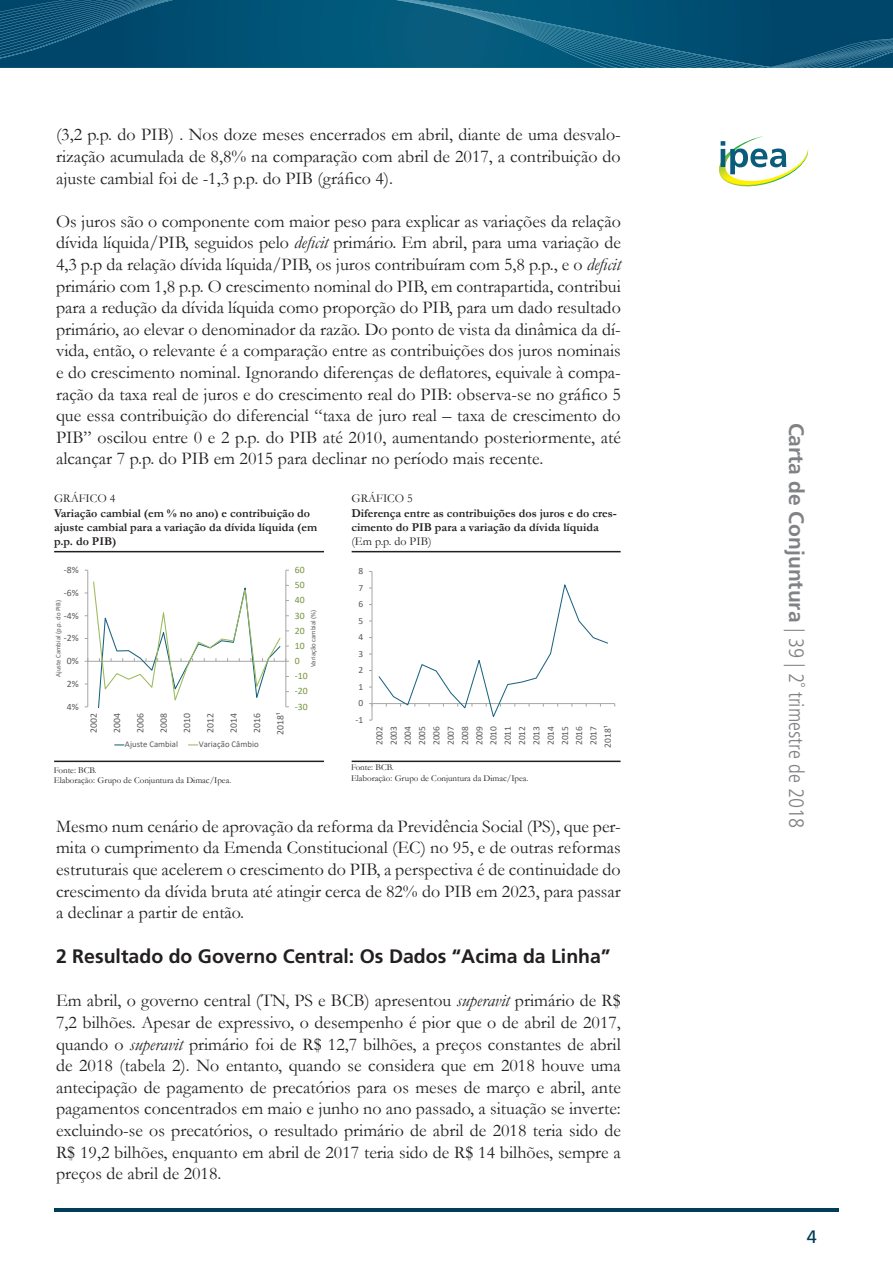
<style>
.page{position:relative;width:893px;height:1263px;background:#fff}
.page>*{position:absolute;margin:0;border:0;box-sizing:border-box;transform-origin:0 0}
.t1{font:condensed 21px "Frutiger 47 Light";color:#808285}
.t2{font:19.5px "Frutiger 65 Bold";color:#231f20}
.t3{font:18px/21.6px "Garamond";color:#231f20;text-align:justify}
.t4{font:18px "Frutiger 55 Roman";color:#013d59}
.t5{font:700 12px/14.4px "Garamond";color:#231f20}
.t6{font:12px "Garamond";color:#231f20}
.t7{font:9.75px "Calibri";letter-spacing:-.005em;color:#595959}
.t8{font:9.75px "Calibri";letter-spacing:-.005em;color:#77933c}
.t9{font:9.45px/14.2px "Calibri";letter-spacing:-.005em;color:#595959;text-align:justify}
.t10{font:9px "Garamond";color:#231f20}
.t11{font:8.7px "Calibri";color:#595959}
.t12{font:6.75px "Calibri";letter-spacing:-.005em;color:#595959}
.s1{font-style:italic}
.s2{font-family:"Frutiger 65 Bold";font-stretch:normal}
</style>
<div class="page">
<svg style="left:0;top:0;width:893px;height:68px;background:#075578"></svg>
<hr style="left:54px;top:1209px;width:785px;height:3px;background:#013d59">
<img style="left:719px;top:136px;width:90px;height:50px">
<svg style="left:721px;top:141px;width:65px;height:33px"></svg>
<hr style="left:54px;top:761px;width:270px;height:1px;background:#231f20">
<hr style="left:54px;top:551px;width:270px;height:1px;background:#231f20">
<hr style="left:352px;top:761px;width:269px;height:1px;background:#231f20">
<hr style="left:352px;top:551px;width:269px;height:1px;background:#231f20">
<hr style="left:372px;top:571px;width:1px;height:149px;background:#a6a6a6">
<svg style="left:369px;top:581px;width:246px;height:140px"></svg>
<hr style="left:286px;top:570px;width:1px;height:137px;background:#a6a6a6">
<hr style="left:88px;top:570px;width:1px;height:137px;background:#a6a6a6">
<svg style="left:85px;top:581px;width:204px;height:126px"></svg>
<p class="t3" style="left:56px;top:123px;width:566px">(3,2 p.p. do PIB) . Nos doze meses encerrados em abril, diante de uma desvalo&shy;rização acumulada de 8,8% na comparação com abril de 2017, a contribuição do ajuste cambial foi de -1,3 p.p. do PIB (gráfico 4).</p>
<p class="t3" style="left:56px;top:210px;width:566px">Os juros são o componente com maior peso para explicar as variações da relação dívida líquida/PIB, seguidos pelo <span class="s1">deficit</span> primário. Em abril, para uma variação de 4,3 p.p da relação dívida líquida/PIB, os juros contribuíram com 5,8 p.p., e o <span class="s1">deficit </span>primário com 1,8 p.p. O crescimento nominal do PIB, em contrapartida, contribui para a redução da dívida líquida como proporção do PIB, para um dado resultado primário, ao elevar o denominador da razão. Do ponto de vista da dinâmica da dí&shy;vida, então, o relevante é a comparação entre as contribuições dos juros nominais e do crescimento nominal. Ignorando diferenças de deflatores, equivale à compa&shy;ração da taxa real de juros e do crescimento real do PIB: observa-se no gráfico 5 que essa contribuição do diferencial “taxa de juro real – taxa de crescimento do PIB” oscilou entre 0 e 2 p.p. do PIB até 2010, aumentando posteriormente, até alcançar 7 p.p. do PIB em 2015 para declinar no período mais recente.</p>
<p class="t6" style="left:54px;top:490px;width:63px">GRÁFICO 4</p>
<p class="t5" style="left:54px;top:506px;width:265px">Variação cambial (em % no ano) e contribuição do ajuste cambial para a variação da dívida líquida (em p.p. do PIB)</p>
<p class="t7" style="left:64px;top:563px;width:16px">-8%</p>
<p class="t8" style="left:295px;top:563px;width:11px">60</p>
<p class="t7" style="left:64px;top:586px;width:16px">-6%</p>
<p class="t7" style="left:64px;top:608px;width:16px">-4%</p>
<p class="t7" style="left:64px;top:631px;width:16px">-2%</p>
<p class="t7" style="left:67px;top:654px;width:13px">0%</p>
<p class="t7" style="left:67px;top:677px;width:13px">2%</p>
<p class="t7" style="left:67px;top:700px;width:13px">4%</p>
<p class="t7" style="left:87px;top:733px;width:21px;rotate:-90deg">2002</p>
<p class="t7" style="left:110px;top:733px;width:21px;rotate:-90deg">2004</p>
<p class="t7" style="left:134px;top:733px;width:21px;rotate:-90deg">2006</p>
<p class="t7" style="left:157px;top:733px;width:21px;rotate:-90deg">2008</p>
<p class="t7" style="left:180px;top:733px;width:21px;rotate:-90deg">2010</p>
<p class="t7" style="left:203px;top:733px;width:21px;rotate:-90deg">2012</p>
<p class="t7" style="left:227px;top:733px;width:21px;rotate:-90deg">2014</p>
<p class="t7" style="left:250px;top:733px;width:21px;rotate:-90deg">2016</p>
<p class="t7" style="left:273px;top:735px;width:24px;rotate:-90deg">2018¹</p>
<p class="t8" style="left:295px;top:578px;width:11px">50</p>
<p class="t8" style="left:295px;top:593px;width:11px">40</p>
<p class="t12" style="left:54px;top:677px;width:78px;rotate:-90deg">Ajuste Cambial (p.p. do PIB)</p>
<p class="t12" style="left:309px;top:667px;width:59px;rotate:-90deg">Variação cambial (%)</p>
<p class="t8" style="left:295px;top:608px;width:11px">30</p>
<p class="t8" style="left:295px;top:624px;width:11px">20</p>
<p class="t8" style="left:295px;top:639px;width:11px">10</p>
<p class="t8" style="left:295px;top:654px;width:6px">0</p>
<p class="t8" style="left:295px;top:669px;width:14px">-10</p>
<p class="t8" style="left:295px;top:684px;width:14px">-20</p>
<p class="t8" style="left:295px;top:700px;width:14px">-30</p>
<p class="t11" style="left:125px;top:738px;width:55px">Ajuste Cambial</p>
<p class="t11" style="left:199px;top:738px;width:61px">Variação Câmbio</p>
<p class="t10" style="left:54px;top:764px;width:44px">Fonte: BCB.</p>
<p class="t10" style="left:54px;top:774px;width:179px">Elaboração: Grupo de Conjuntura da Dimac/Ipea.</p>
<p class="t6" style="left:351px;top:490px;width:63px">GRÁFICO 5</p>
<p class="t5" style="left:351px;top:506px;width:267px">Diferença entre as contribuições dos juros e do cres&shy;cimento do PIB para a variação da dívida líquida</p>
<p class="t6" style="left:351px;top:534px;width:82px">(Em p.p. do PIB)</p>
<p class="t9" style="left:358px;top:564px;width:6px">8</p>
<p class="t9" style="left:358px;top:580px;width:6px">7</p>
<p class="t9" style="left:358px;top:597px;width:6px">6</p>
<p class="t9" style="left:358px;top:613px;width:6px">5</p>
<p class="t9" style="left:358px;top:630px;width:6px">4</p>
<p class="t9" style="left:358px;top:646px;width:6px">3</p>
<p class="t9" style="left:358px;top:663px;width:6px">2</p>
<p class="t9" style="left:358px;top:679px;width:6px">1</p>
<p class="t9" style="left:358px;top:696px;width:6px">0</p>
<p class="t9" style="left:356px;top:712px;width:9px">-1</p>
<p class="t9" style="left:372px;top:747px;width:23px;rotate:-90deg">2002<br>2003<br>2004<br>2005<br>2006<br>2007<br>2008<br>2009<br>2010<br>2011<br>2012<br>2013<br>2014<br>2015<br>2016<br>2017<br>2018¹</p>
<p class="t10" style="left:351px;top:762px;width:44px">Fonte: BCB.</p>
<p class="t10" style="left:351px;top:772px;width:179px">Elaboração: Grupo de Conjuntura da Dimac/Ipea.</p>
<p class="t3" style="left:56px;top:815px;width:566px">Mesmo num cenário de aprovação da reforma da Previdência Social (PS), que per&shy;mita o cumprimento da Emenda Constitucional (EC) no 95, e de outras reformas estruturais que acelerem o crescimento do PIB, a perspectiva é de continuidade do crescimento da dívida bruta até atingir cerca de 82% do PIB em 2023, para passar a declinar a partir de então.</p>
<p class="t2" style="left:56px;top:945px;width:556px">2 Resultado do Governo Central: Os Dados “Acima da Linha”</p>
<p class="t3" style="left:56px;top:989px;width:566px">Em abril, o governo central (TN, PS e BCB) apresentou <span class="s1">superavit</span> primário de R$ 7,2 bilhões. Apesar de expressivo, o desempenho é pior que o de abril de 2017, quando o <span class="s1">superavit</span> primário foi de R$ 12,7 bilhões, a preços constantes de abril de 2018 (tabela 2). No entanto, quando se considera que em 2018 houve uma antecipação de pagamento de precatórios para os meses de março e abril, ante pagamentos concentrados em maio e junho no ano passado, a situação se inverte: excluindo-se os precatórios, o resultado primário de abril de 2018 teria sido de R$ 19,2 bilhões, enquanto em abril de 2017 teria sido de R$ 14 bilhões, sempre a preços de abril de 2018.</p>
<p class="t1" style="left:808px;top:423px;width:407px;rotate:90deg"><span class="s2">Carta de Conjuntura</span> | 39 | 2˚ trimestre de 2018</p>
<p class="t4" style="left:807px;top:1226px;width:12px">4</p>
</div>
